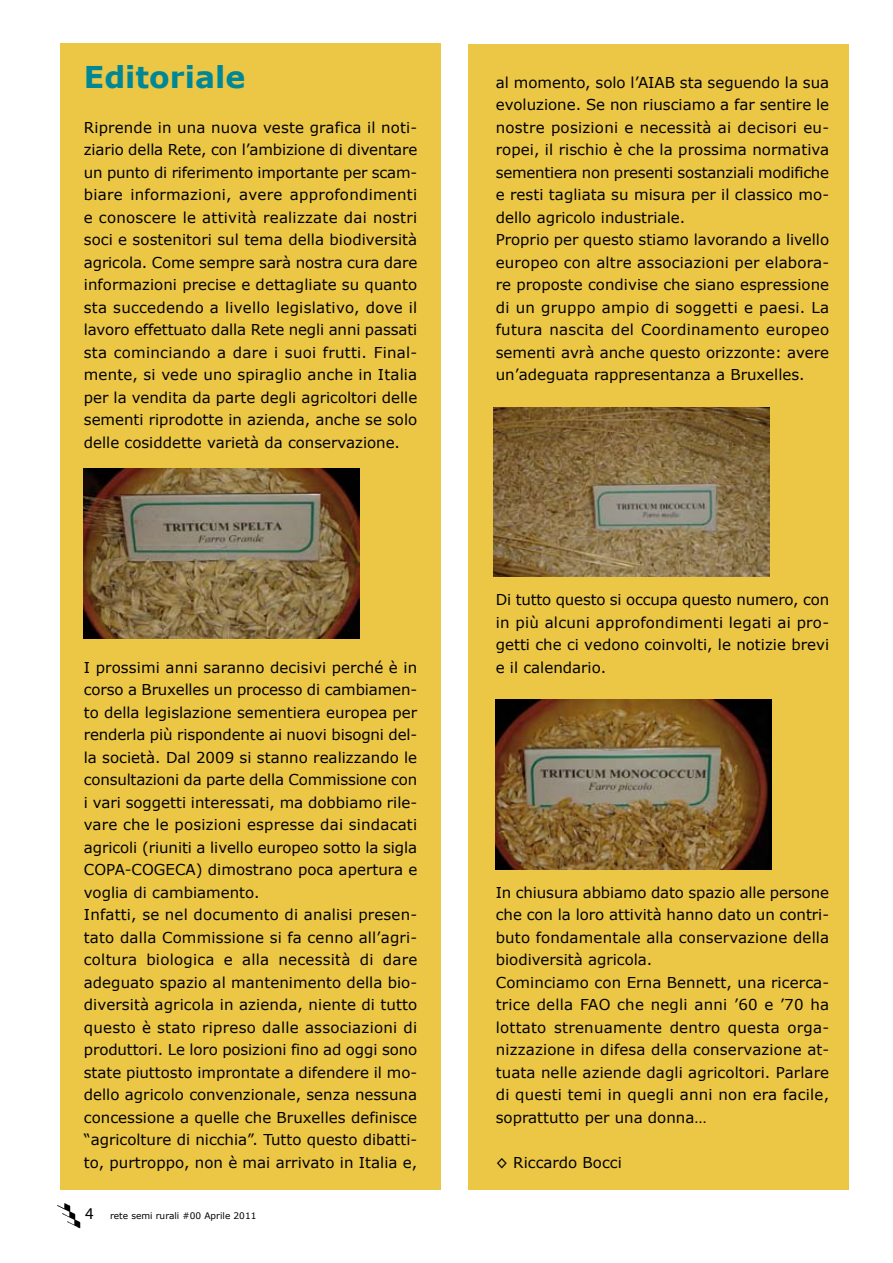
<style>
.page{position:relative;width:893px;height:1263px;background:#fff}
.page>*{position:absolute;margin:0;border:0;box-sizing:border-box;transform-origin:0 0}
.t1{font:700 30px "Verdana";color:#008795}
.t2{font:15px/22.5px "Verdana";color:#000}
.t3{font:9px "Verdana";color:#000}
</style>
<div class="page">
<img style="left:57px;top:1203px;width:24px;height:26px">
<div style="left:468px;top:44px;width:381px;height:1145px;background:#ecc746"></div>
<div style="left:60px;top:43px;width:381px;height:1146px;background:#ecc746"></div>
<img style="left:84px;top:469px;width:276px;height:170px">
<img style="left:493px;top:407px;width:276px;height:169px">
<img style="left:495px;top:699px;width:276px;height:171px">
<h1 class="t1" style="left:84px;top:58px;width:163px">Editoriale</h1>
<p class="t2" style="left:84px;top:115px;width:335px;text-align:justify">Riprende in una nuova veste grafica il noti&shy;ziario della Rete, con l’ambizione di diventare un punto di riferimento importante per scam&shy;biare informazioni, avere approfondimenti e conoscere le attività realizzate dai nostri soci e sostenitori sul tema della biodiversità agricola. Come sempre sarà nostra cura dare informazioni precise e dettagliate su quanto sta succedendo a livello legislativo, dove il lavoro effettuato dalla Rete negli anni passati sta cominciando a dare i suoi frutti. Final&shy;mente, si vede uno spiraglio anche in Italia per la vendita da parte degli agricoltori delle sementi riprodotte in azienda, anche se solo delle cosiddette varietà da conservazione.</p>
<p class="t2" style="left:84px;top:655px;width:335px">I prossimi anni saranno decisivi perché è in corso a Bruxelles un processo di cambiamen&shy;to della legislazione sementiera europea per renderla più rispondente ai nuovi bisogni del&shy;la società. Dal 2009 si stanno realizzando le consultazioni da parte della Commissione con i vari soggetti interessati, ma dobbiamo rile&shy;vare che le posizioni espresse dai sindacati agricoli (riuniti a livello europeo sotto la sigla COPA-COGECA) dimostrano poca apertura e voglia di cambiamento.<br>Infatti, se nel documento di analisi presen&shy;tato dalla Commissione si fa cenno all’agri&shy;coltura biologica e alla necessità di dare adeguato spazio al mantenimento della bio&shy;diversità agricola in azienda, niente di tutto questo è stato ripreso dalle associazioni di produttori. Le loro posizioni fino ad oggi sono state piuttosto improntate a difendere il mo&shy;dello agricolo convenzionale, senza nessuna concessione a quelle che Bruxelles definisce “agricolture di nicchia”. Tutto questo dibatti&shy;to, purtroppo, non è mai arrivato in Italia e,</p>
<p class="t3" style="left:110px;top:1210px;width:148px">rete semi rurali #00 Aprile 2011</p>
<p class="t2" style="left:496px;top:70px;width:335px">al momento, solo l’AIAB sta seguendo la sua evoluzione. Se non riusciamo a far sentire le nostre posizioni e necessità ai decisori eu&shy;ropei, il rischio è che la prossima normativa sementiera non presenti sostanziali modifiche e resti tagliata su misura per il classico mo&shy;dello agricolo industriale.<br>Proprio per questo stiamo lavorando a livello europeo con altre associazioni per elabora&shy;re proposte condivise che siano espressione di un gruppo ampio di soggetti e paesi. La futura nascita del Coordinamento europeo sementi avrà anche questo orizzonte: avere un’adeguata rappresentanza a Bruxelles.</p>
<p class="t2" style="left:496px;top:588px;width:335px;text-align:justify">Di tutto questo si occupa questo numero, con in più alcuni approfondimenti legati ai pro&shy;getti che ci vedono coinvolti, le notizie brevi e il calendario.</p>
<p class="t2" style="left:496px;top:880px;width:335px">In chiusura abbiamo dato spazio alle persone che con la loro attività hanno dato un contri&shy;buto fondamentale alla conservazione della biodiversità agricola.<br>Cominciamo con Erna Bennett, una ricerca&shy;trice della FAO che negli anni ’60 e ’70 ha lottato strenuamente dentro questa orga&shy;nizzazione in difesa della conservazione at&shy;tuata nelle aziende dagli agricoltori. Parlare di questi temi in quegli anni non era facile, soprattutto per una donna…</p>
<p class="t2" style="left:496px;top:1150px;width:127px">◊ Riccardo Bocci</p>
</div>
